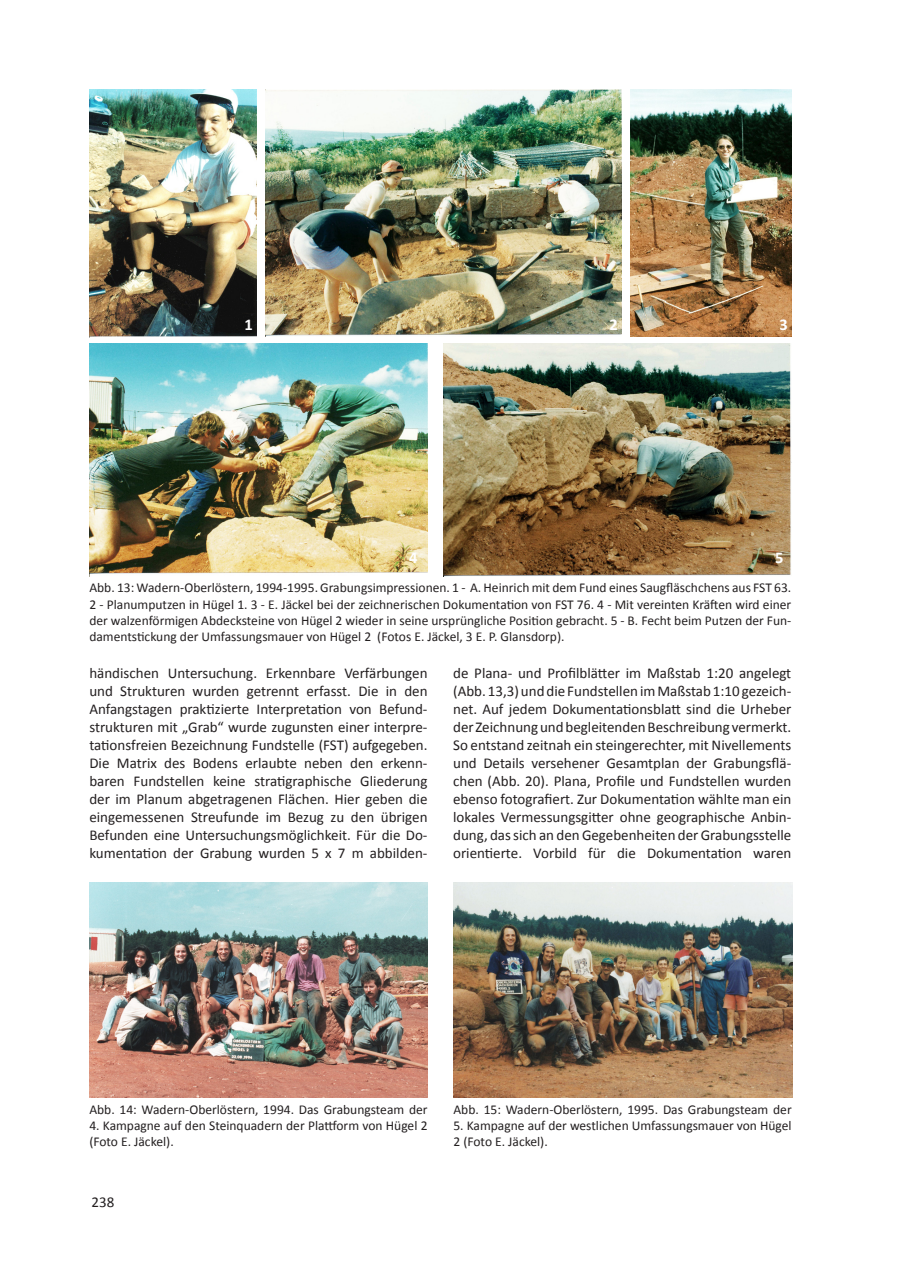
<style>
.page{position:relative;width:902px;height:1272px;background:#fff}
.page>*{position:absolute;margin:0;border:0;box-sizing:border-box;transform-origin:0 0}
.t1{font:700 16.5px "Calibri";color:#fff}
.t2{font:15px/18px "Calibri";color:#231f20;text-align:justify}
.t3{font:13.5px/16.2px "Calibri";color:#231f20}
</style>
<div class="page">
<img style="left:89px;top:89px;width:168px;height:249px">
<img style="left:265px;top:89px;width:357px;height:248px">
<img style="left:443px;top:343px;width:348px;height:233px">
<img style="left:89px;top:882px;width:338px;height:215px">
<img style="left:453px;top:882px;width:339px;height:215px">
<img style="left:89px;top:343px;width:338px;height:233px">
<img style="left:630px;top:89px;width:161px;height:248px">
<p class="t1" style="left:244px;top:314px;width:10px">1</p>
<p class="t1" style="left:609px;top:314px;width:10px">2</p>
<p class="t1" style="left:779px;top:314px;width:10px">3</p>
<p class="t1" style="left:409px;top:547px;width:10px">4</p>
<p class="t1" style="left:775px;top:547px;width:10px">5</p>
<p class="t3" style="left:89px;top:580px;width:703px;text-align:justify">Abb. 13: Wadern-Oberlöstern, 1994-1995. Grabungsimpressionen. 1 - A. Heinrich mit dem Fund eines Saugfläschchens aus FST 63.<br>2 - Planumputzen in Hügel 1. 3 - E. Jäckel bei der zeichnerischen Dokumentation von FST 76. 4 - Mit vereinten Kräften wird einer der walzenförmigen Abdecksteine von Hügel 2 wieder in seine ursprüngliche Position gebracht. 5 - B. Fecht beim Putzen der Fun&shy;damentstickung der Umfassungsmauer von Hügel 2 (Fotos E. Jäckel, 3 E. P. Glansdorp).</p>
<p class="t2" style="left:89px;top:664px;width:340px">händischen Untersuchung. Erkennbare Verfärbungen und Strukturen wurden getrennt erfasst. Die in den Anfangstagen praktizierte Interpretation von Befund&shy;strukturen mit „Grab“ wurde zugunsten einer interpre&shy;tationsfreien Bezeichnung Fundstelle (FST) aufgegeben.<br>Die Matrix des Bodens erlaubte neben den erkenn&shy;baren Fundstellen keine stratigraphische Gliederung der im Planum abgetragenen Flächen. Hier geben die eingemessenen Streufunde im Bezug zu den übrigen Befunden eine Untersuchungsmöglichkeit. Für die Do&shy;kumentation der Grabung wurden 5 x 7 m abbilden-</p>
<p class="t2" style="left:453px;top:664px;width:340px">de Plana- und Profilblätter im Maßstab 1:20 angelegt (Abb. 13,3) und die Fundstellen im Maßstab 1:10 gezeich&shy;net. Auf jedem Dokumentationsblatt sind die Urheber der Zeichnung und begleitenden Beschreibung vermerkt.<br>So entstand zeitnah ein steingerechter, mit Nivellements und Details versehener Gesamtplan der Grabungsflä&shy;chen (Abb. 20). Plana, Profile und Fundstellen wurden ebenso fotografiert. Zur Dokumentation wählte man ein lokales Vermessungsgitter ohne geographische Anbin&shy;dung, das sich an den Gegebenheiten der Grabungsstelle orientierte. Vorbild für die Dokumentation waren</p>
<p class="t3" style="left:89px;top:1101px;width:340px">Abb. 14: Wadern-Oberlöstern, 1994. Das Grabungsteam der</p>
<p class="t3" style="left:89px;top:1117px;width:340px">4. Kampagne auf den Steinquadern der Plattform von Hügel 2 (Foto E. Jäckel).</p>
<p class="t2" style="left:91px;top:1192px;width:24px">238</p>
<p class="t3" style="left:453px;top:1101px;width:340px">Abb. 15: Wadern-Oberlöstern, 1995. Das Grabungsteam der</p>
<p class="t3" style="left:453px;top:1117px;width:340px">5. Kampagne auf der westlichen Umfassungsmauer von Hügel<br>2 (Foto E. Jäckel).</p>
</div>
